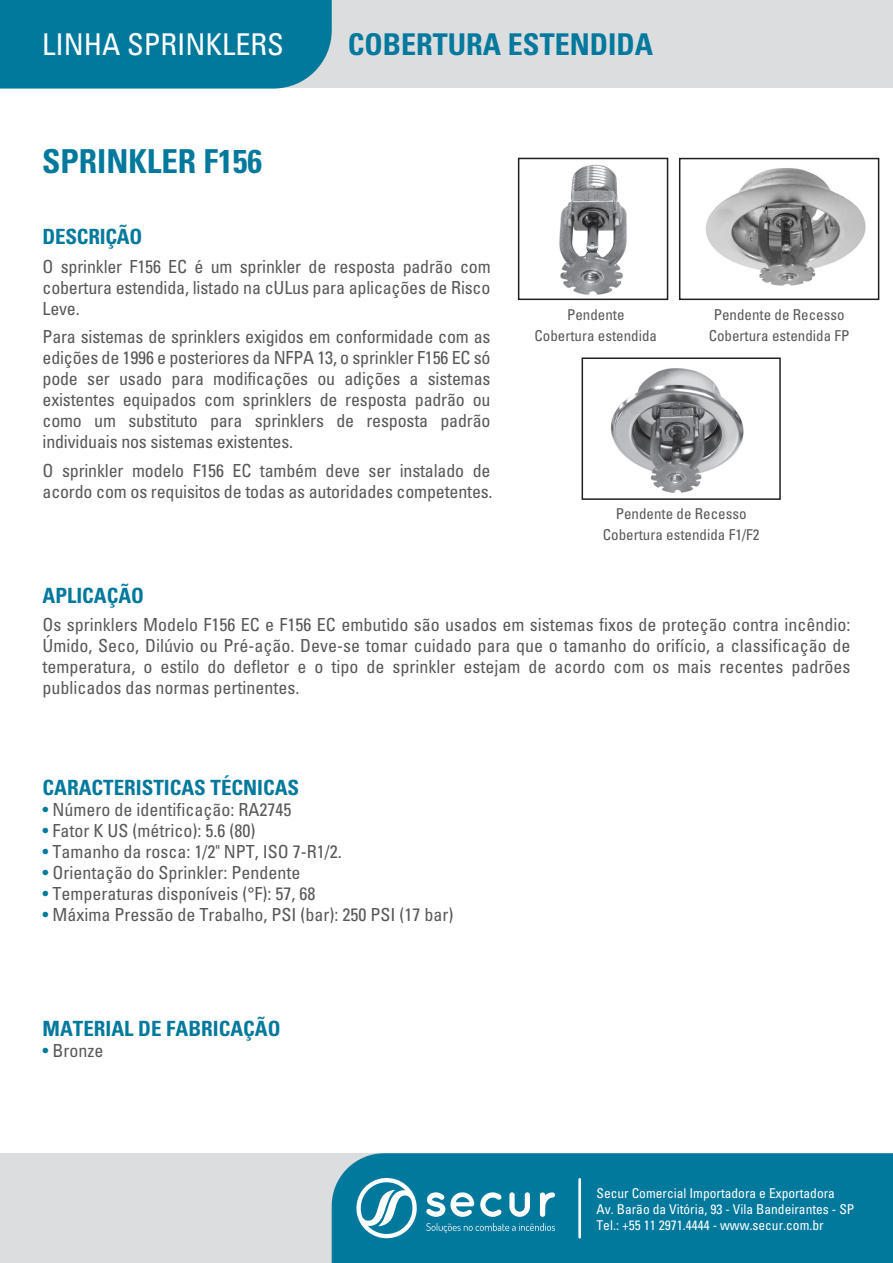
<style>
.page{position:relative;width:893px;height:1263px;background:#fff}
.page>*{position:absolute;margin:0;border:0;box-sizing:border-box;transform-origin:0 0}
.t1{font:700 condensed 33px "Univers";color:#00799c}
.t2{font:700 condensed 30px "Univers";color:#00799c}
.t3{font:condensed 30px "Univers";color:#fff}
.t4{font:700 condensed 21px "Univers";color:#00799c}
.t5{font:condensed 18px/21px "Univers";color:#57585a;text-align:justify}
.t6{font:condensed 15px/21px "Univers";color:#57585a;text-align:center}
.t7{font:condensed 13.5px/16.2px "Univers";color:#fff}
.s1{color:#00799c}
</style>
<div class="page">
<img style="left:517px;top:160px;width:162px;height:137px">
<div style="left:518px;top:158px;width:150px;height:142px;border:2px solid #231f20"></div>
<div style="left:0;top:0;width:893px;height:88px;background:#dcdddf"></div>
<div style="left:0;top:1153px;width:893px;height:110px;background:#dcdddf"></div>
<div style="left:0;top:0;width:332px;height:89px;background:#00799c"></div>
<div style="left:332px;top:1153px;width:561px;height:110px;background:#00799c"></div>
<svg style="left:354px;top:1174px;width:63px;height:68px"></svg>
<svg style="left:426px;top:1192px;width:129px;height:25px"></svg>
<svg style="left:426px;top:1223px;width:129px;height:10px"></svg>
<hr style="left:578px;top:1179px;width:3px;height:58px;background:#fff">
<img style="left:611px;top:368px;width:133px;height:125px">
<div style="left:582px;top:357px;width:199px;height:143px;border:2px solid #231f20"></div>
<img style="left:705px;top:168px;width:161px;height:118px">
<div style="left:679px;top:158px;width:200px;height:142px;border:2px solid #231f20"></div>
<h2 class="t3" style="left:42px;top:26px;width:243px">LINHA SPRINKLERS</h2>
<h1 class="t1" style="left:42px;top:141px;width:222px">SPRINKLER F156</h1>
<h2 class="t2" style="left:348px;top:26px;width:307px">COBERTURA ESTENDIDA</h2>
<p class="t4" style="left:43px;top:224px;width:101px">DESCRIÇÃO</p>
<p class="t5" style="left:43px;top:255px;width:450px">O sprinkler F156 EC é um sprinkler de resposta padrão com cobertura estendida, listado na cULus para aplicações de Risco Leve.</p>
<p class="t5" style="left:43px;top:326px;width:450px">Para sistemas de sprinklers exigidos em conformidade com as edições de 1996 e posteriores da NFPA 13, o sprinkler F156 EC só pode ser usado para modificações ou adições a sistemas existentes equipados com sprinklers de resposta padrão ou como um substituto para sprinklers de resposta padrão individuais nos sistemas existentes.</p>
<p class="t5" style="left:43px;top:459px;width:452px">O sprinkler modelo F156 EC também deve ser instalado de acordo com os requisitos de todas as autoridades competentes.</p>
<p class="t6" style="left:535px;top:304px;width:124px">Pendente<br>Cobertura estendida</p>
<p class="t6" style="left:709px;top:304px;width:142px">Pendente de Recesso<br>Cobertura estendida FP</p>
<p class="t6" style="left:603px;top:503px;width:158px">Pendente de Recesso<br>Cobertura estendida F1/F2</p>
<p class="t4" style="left:43px;top:582px;width:103px">APLICAÇÃO</p>
<p class="t5" style="left:43px;top:614px;width:809px">Os sprinklers Modelo F156 EC e F156 EC embutido são usados em sistemas fixos de proteção contra incêndio:<br>Úmido, Seco, Dilúvio ou Pré-ação. Deve-se tomar cuidado para que o tamanho do orifício, a classificação de temperatura, o estilo do defletor e o tipo de sprinkler estejam de acordo com os mais recentes padrões publicados das normas pertinentes.</p>
<p class="t4" style="left:43px;top:775px;width:258px">CARACTERISTICAS TÉCNICAS</p>
<p class="t5" style="left:43px;top:799px;width:250px"><span class="s1">•</span> Número de identificação: RA2745</p>
<p class="t5" style="left:43px;top:820px;width:214px"><span class="s1">•</span> Fator K US (métrico): 5.6 (80)</p>
<p class="t5" style="left:43px;top:841px;width:301px"><span class="s1">•</span> Tamanho da rosca: 1/2" NPT, ISO 7-R1/2.</p>
<p class="t5" style="left:43px;top:862px;width:259px"><span class="s1">•</span> Orientação do Sprinkler: Pendente</p>
<p class="t5" style="left:43px;top:883px;width:275px"><span class="s1">•</span> Temperaturas disponíveis (°F): 57, 68</p>
<p class="t5" style="left:43px;top:904px;width:412px"><span class="s1">•</span> Máxima Pressão de Trabalho, PSI (bar): 250 PSI (17 bar)</p>
<p class="t4" style="left:43px;top:1015px;width:239px">MATERIAL DE FABRICAÇÃO</p>
<p class="t5" style="left:43px;top:1039px;width:62px"><span class="s1">•</span> Bronze</p>
<p class="t7" style="left:596px;top:1184px;width:259px">Secur Comercial Importadora e Exportadora<br>Av. Barão da Vitória, 93 - Vila Bandeirantes - SP<br>Tel.: +55 11 2971.4444 - www.secur.com.br</p>
</div>
